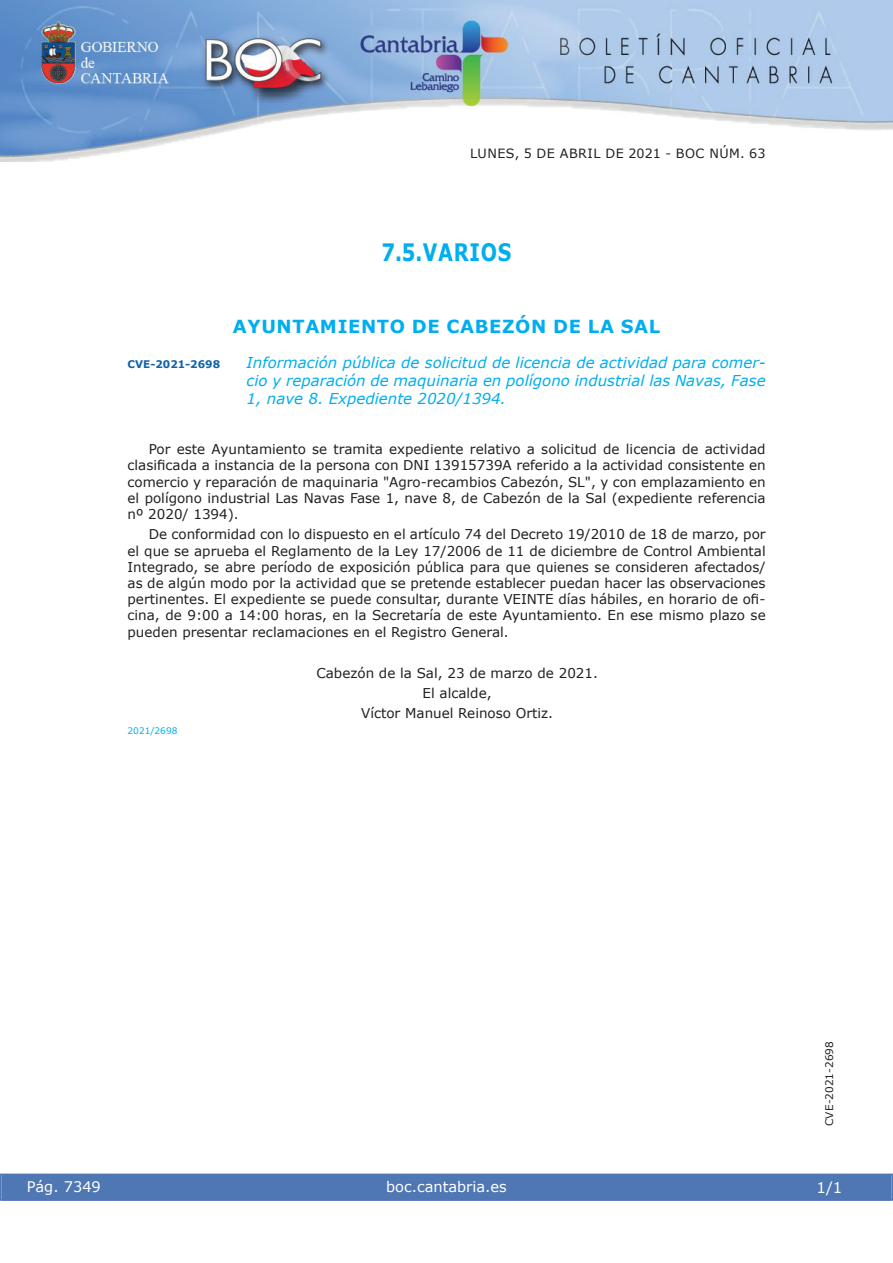
<style>
.page{position:relative;width:893px;height:1263px;background:#fff}
.page>*{position:absolute;margin:0;border:0;box-sizing:border-box;transform-origin:0 0}
.t1{font:700 24px "Verdana";letter-spacing:.035em;color:#00aeef;scale:.8 1}
.t2{font:700 18px "Verdana";letter-spacing:.035em;color:#00aeef}
.t3{font:italic 15px/18px "Verdana";color:#00aeef;text-align:justify}
.t4{font:15px "Verdana";color:#fff}
.t5{font:14.55px "Verdana";color:#fff}
.t6{font:13.5px/16.2px "Verdana";color:#231f20;text-align:justify}
.t7{font:12.75px "Verdana";letter-spacing:.035em;color:#231f20}
.t8{font:10.5px "Verdana";color:#231f20}
.t9{font:700 10.5px "Verdana";color:#1263a9}
.t10{font:9px "Verdana";color:#00aeef}
</style>
<div class="page">
<img style="left:0;top:0;width:893px;height:161px">
<div style="left:1px;top:1174px;width:890px;height:27px;background:#4f77b3"></div>
<div style="left:0;top:1174px;width:893px;height:27px;border:1px solid #4f77b3"></div>
<p class="t7" style="left:470px;top:145px;width:297px">LUNES, 5 DE ABRIL DE 2021 - BOC NÚM. 63</p>
<h1 class="t1" style="left:381px;top:237px;width:164px">7.5.VARIOS</h1>
<h2 class="t2" style="left:233px;top:315px;width:429px">AYUNTAMIENTO DE CABEZÓN DE LA SAL</h2>
<p class="t9" style="left:128px;top:357px;width:94px">CVE-2021-2698</p>
<p class="t3" style="left:247px;top:353px;width:520px">Información pública de solicitud de licencia de actividad para comer&shy;cio y reparación de maquinaria en polígono industrial las Navas, Fase 1, nave 8. Expediente 2020/1394.</p>
<p class="t6" style="left:128px;top:441px;width:640px;text-indent:21px">Por este Ayuntamiento se tramita expediente relativo a solicitud de licencia de actividad clasificada a instancia de la persona con DNI 13915739A referido a la actividad consistente en comercio y reparación de maquinaria "Agro-recambios Cabezón, SL", y con emplazamiento en el polígono industrial Las Navas Fase 1, nave 8, de Cabezón de la Sal (expediente referencia nº 2020/ 1394).</p>
<p class="t6" style="left:128px;top:526px;width:640px;text-indent:21px">De conformidad con lo dispuesto en el artículo 74 del Decreto 19/2010 de 18 de marzo, por el que se aprueba el Reglamento de la Ley 17/2006 de 11 de diciembre de Control Ambiental Integrado, se abre período de exposición pública para que quienes se consideren afectados/ as de algún modo por la actividad que se pretende establecer puedan hacer las observaciones pertinentes. El expediente se puede consultar, durante VEINTE días hábiles, en horario de ofi&shy;cina, de 9:00 a 14:00 horas, en la Secretaría de este Ayuntamiento. En ese mismo plazo se pueden presentar reclamaciones en el Registro General.</p>
<p class="t6" style="left:316px;top:662px;width:283px;line-height:20.4px;text-align:center">Cabezón de la Sal, 23 de marzo de 2021.<br>El alcalde,<br>Víctor Manuel Reinoso Ortiz.</p>
<p class="t10" style="left:128px;top:724px;width:51px">2021/2698</p>
<p class="t5" style="left:27px;top:1177px;width:76px">Pág. 7349</p>
<p class="t5" style="left:386px;top:1178px;width:122px">boc.cantabria.es</p>
<p class="t8" style="left:823px;top:1126px;width:87px;rotate:-90deg">CVE-2021-2698</p>
<p class="t4" style="left:816px;top:1178px;width:27px">1/1</p>
</div>
